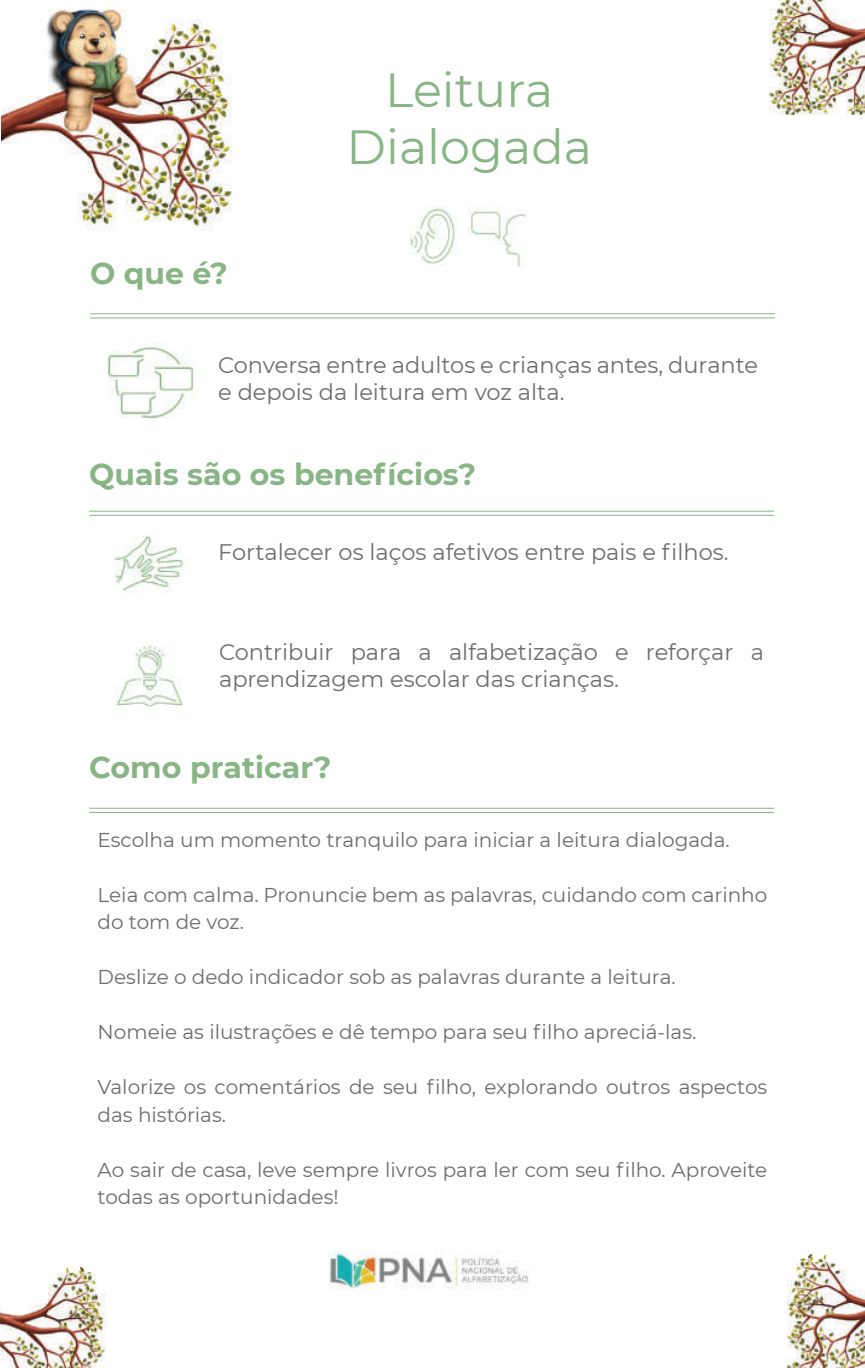
<style>
.page{position:relative;width:865px;height:1368px;background:#fff}
.page>*{position:absolute;margin:0;border:0;box-sizing:border-box;transform-origin:0 0}
.t1{font:47.75px/57.5px "Montserrat";color:#87b584;text-align:center}
.t2{font:700 30px "Montserrat";color:#87b584}
.t3{font:22.5px/27.5px "Montserrat";color:#6c6d70}
.t4{font:20px/27.5px "Montserrat";color:#6c6d70}
</style>
<div class="page">
<img style="left:1px;top:9px;width:231px;height:222px">
<img style="left:0;top:1268px;width:96px;height:91px">
<img style="left:2px;top:1274px;width:103px;height:94px">
<img style="left:787px;top:1254px;width:78px;height:114px">
<img style="left:769px;top:0;width:96px;height:115px">
<hr style="left:90px;top:313px;width:685px;height:1px;background:#87b684">
<hr style="left:90px;top:317px;width:685px;height:1px;background:#87b684">
<hr style="left:89px;top:511px;width:685px;height:1px;background:#87b684">
<hr style="left:89px;top:515px;width:685px;height:1px;background:#87b684">
<img style="left:107px;top:342px;width:88px;height:77px">
<img style="left:114px;top:535px;width:76px;height:59px">
<img style="left:115px;top:644px;width:68px;height:63px">
<hr style="left:89px;top:808px;width:685px;height:1px;background:#87b684">
<hr style="left:89px;top:812px;width:685px;height:1px;background:#87b684">
<img style="left:329px;top:1251px;width:201px;height:38px">
<img style="left:410px;top:206px;width:116px;height:62px">
<h2 class="t2" style="left:90px;top:251px;width:139px">O que é?</h2>
<h1 class="t1" style="left:346px;top:59px;width:247px">Leitura<br>Dialogada</h1>
<p class="t3" style="left:218px;top:350px;width:541px">Conversa entre adultos e crianças antes, durante e depois da leitura em voz alta.</p>
<h2 class="t2" style="left:89px;top:453px;width:388px">Quais são os benefícios?</h2>
<p class="t3" style="left:218px;top:537px;width:512px">Fortalecer os laços afetivos entre pais e filhos.</p>
<p class="t3" style="left:219px;top:637px;width:546px">Contribuir para a alfabetização e reforçar a aprendizagem escolar das crianças.</p>
<h2 class="t2" style="left:89px;top:746px;width:244px">Como praticar?</h2>
<p class="t4" style="left:98px;top:825px;width:633px">Escolha um momento tranquilo para iniciar a leitura dialogada.</p>
<p class="t4" style="left:98px;top:880px;width:671px">Leia com calma. Pronuncie bem as palavras, cuidando com carinho do tom de voz.</p>
<p class="t4" style="left:98px;top:962px;width:579px">Deslize o dedo indicador sob as palavras durante a leitura.</p>
<p class="t4" style="left:98px;top:1017px;width:600px">Nomeie as ilustrações e dê tempo para seu filho apreciá-las.</p>
<p class="t4" style="left:98px;top:1072px;width:671px">Valorize os comentários de seu filho, explorando outros aspectos das histórias.</p>
<p class="t4" style="left:98px;top:1155px;width:671px">Ao sair de casa, leve sempre livros para ler com seu filho. Aproveite todas as oportunidades!</p>
</div>
